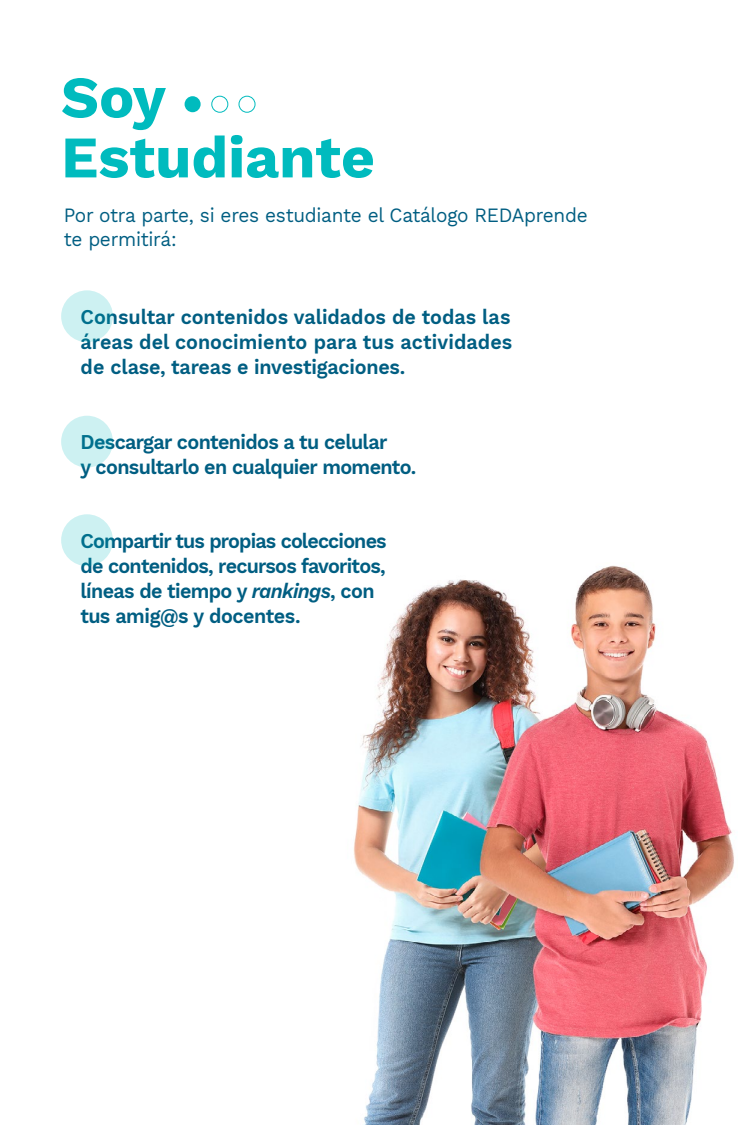
<style>
.page{position:relative;width:750px;height:1125px;background:#fff}
.page>*{position:absolute;margin:0;border:0;box-sizing:border-box;transform-origin:0 0}
.t1{font:58.88px/60px "Work Sans";color:#00bbbe}
.t2{font:20.75px/24.9px "Work Sans";letter-spacing:-.03em;color:#005e82;scale:.95 1}
.t3{font:20px/24px "Work Sans";letter-spacing:-.015em;color:#005e82;scale:.95 1}
.s1{font-style:italic}
</style>
<div class="page">
<img style="left:353px;top:565px;width:381px;height:560px">
<div style="left:185px;top:96px;width:16px;height:16px;background:#00bbbe;border-radius:50%"></div>
<div style="left:211px;top:96px;width:17px;height:17px;border:1px solid #00bbbe;border-radius:50%"></div>
<div style="left:239px;top:96px;width:16px;height:17px;border:1px solid #00bbbe;border-radius:50%"></div>
<div style="left:61px;top:290px;width:52px;height:52px;background:#cdf1f2;border-radius:50%"></div>
<div style="left:61px;top:416px;width:52px;height:52px;background:#cdf1f2;border-radius:50%"></div>
<div style="left:61px;top:514px;width:52px;height:52px;background:#cdf1f2;border-radius:50%"></div>
<h1 class="t1" style="left:61px;top:65px;width:315px">Soy<br>Estudiante</h1>
<p class="t3" style="left:64px;top:202px;width:553px">Por otra parte, si eres estudiante el Catálogo REDAprende te permitirá:</p>
<p class="t2" style="left:81px;top:304px;width:456px;text-align:justify">Consultar contenidos validados de todas las áreas del conocimiento para tus actividades de clase, tareas e investigaciones.</p>
<p class="t2" style="left:81px;top:428px;width:355px">Descargar contenidos a tu celular<br>y consultarlo en cualquier momento.</p>
<p class="t2" style="left:81px;top:528px;width:324px">Compartir tus propias colecciones de contenidos, recursos favoritos, líneas de tiempo y <span class="s1">rankings</span>, con tus amig@s y docentes.</p>
</div>
